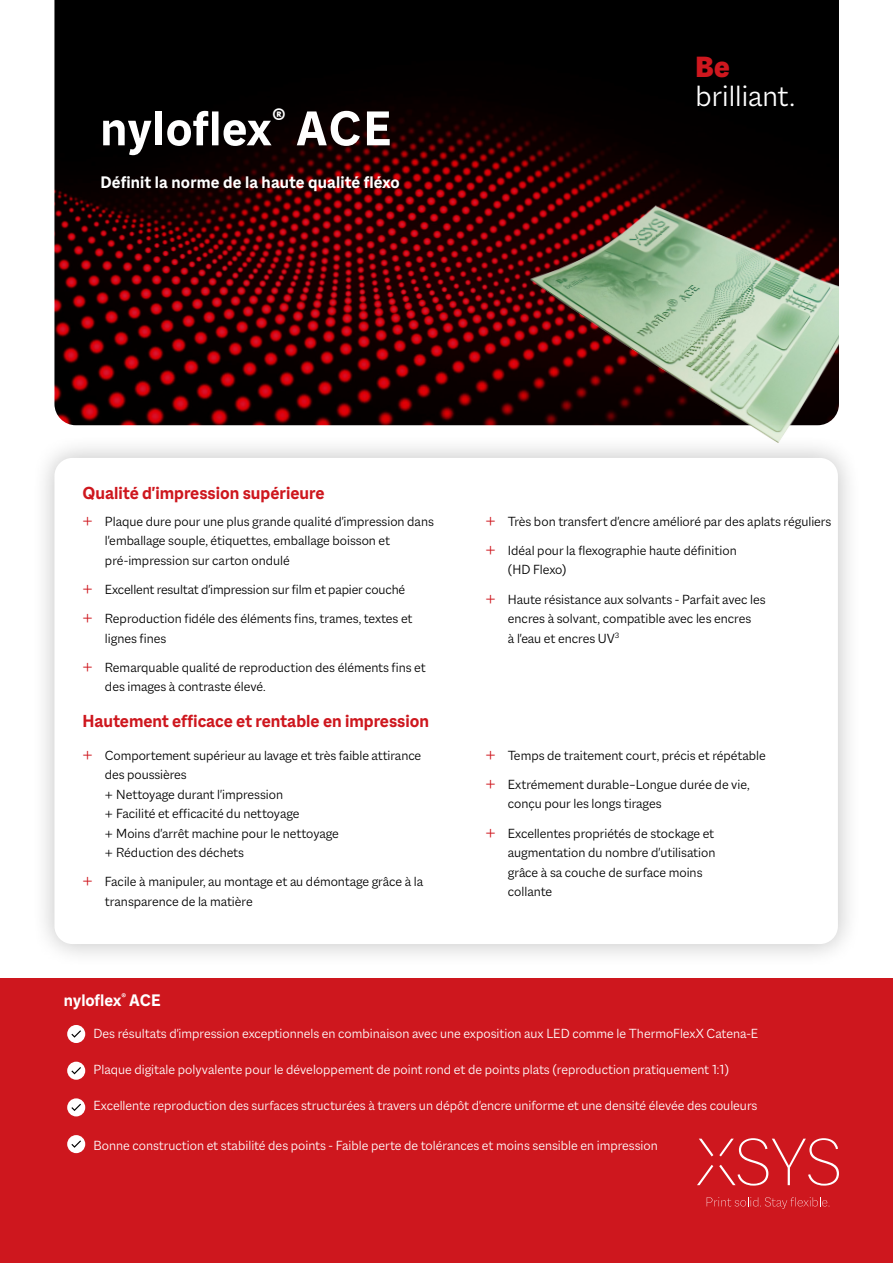
<style>
.page{position:relative;width:893px;height:1263px;background:#fff}
.page>*{position:absolute;margin:0;border:0;box-sizing:border-box;transform-origin:0 0}
.t1{font:700 52.5px "Macklin Sans";letter-spacing:.01em;color:#fff}
.t2{font:300 31.5px "Macklin Sans";color:#fff}
.t3{font:900 31.5px "Macklin Sans";color:#ce171e}
.t4{font:700 18.75px "Macklin Sans";color:#ce171e}
.t5{font:700 18px "Macklin Sans";letter-spacing:.01em;color:#fff}
.t6{font:700 18px "Macklin Sans";letter-spacing:-.015em;color:#fff}
.t7{font:300 14.25px/19.5px "Macklin Sans";color:#000}
.t8{font:300 14.25px "Macklin Sans";color:#fff}
.s1{font-size:18px;color:#ce171e}
</style>
<div class="page">
<div style="left:0;top:979px;width:893px;height:284px;background:#ce171e"></div>
<svg style="left:707px;top:1197px;width:123px;height:12px"></svg>
<svg style="left:699px;top:1139px;width:14px;height:17px"></svg>
<svg style="left:697px;top:1165px;width:16px;height:20px"></svg>
<svg style="left:719px;top:1138px;width:120px;height:47px"></svg>
<img style="left:54px;top:0;width:785px;height:425px">
<div style="left:30px;top:434px;width:832px;height:534px;background:#000;opacity:.25"></div>
<div style="left:54px;top:458px;width:784px;height:486px;background:#fff;border-radius:18px"></div>
<img style="left:454px;top:198px;width:385px;height:284px">
<div style="left:67px;top:1062px;width:18px;height:18px;background:#fff;border-radius:50%"></div>
<svg style="left:71px;top:1067px;width:10px;height:7px"></svg>
<div style="left:67px;top:1025px;width:18px;height:18px;background:#fff;border-radius:50%"></div>
<svg style="left:71px;top:1030px;width:10px;height:8px"></svg>
<div style="left:67px;top:1098px;width:18px;height:18px;background:#fff;border-radius:50%"></div>
<svg style="left:71px;top:1104px;width:10px;height:7px"></svg>
<div style="left:67px;top:1135px;width:18px;height:18px;background:#fff;border-radius:50%"></div>
<svg style="left:71px;top:1140px;width:10px;height:8px"></svg>
<h1 class="t1" style="left:100px;top:98px;width:292px">nyloflex<sup>®</sup> ACE</h1>
<p class="t5" style="left:100px;top:172px;width:301px">Définit la norme de la haute qualité fléxo</p>
<h2 class="t3" style="left:696px;top:49px;width:35px">Be</h2>
<h2 class="t2" style="left:696px;top:78px;width:101px">brilliant.</h2>
<h3 class="t4" style="left:82px;top:482px;width:244px">Qualité d'impression supérieure</h3>
<p class="t7" style="left:105px;top:511px;width:331px;text-indent:-23px"><span class="s1">+</span> Plaque dure pour une plus grande qualité d'impression dans l'emballage souple, étiquettes, emballage boisson et pré-impression sur carton ondulé</p>
<p class="t7" style="left:82px;top:575px;width:331px;line-height:29.2px"><span class="s1">+</span> Excellent resultat d'impression sur film et papier couché <span class="s1">+</span> Reproduction fidéle des éléments fins, trames, textes et</p>
<p class="t7" style="left:82px;top:623px;width:345px;line-height:29.2px;text-indent:23px">lignes fines<br><span class="s1">+</span> Remarquable qualité de reproduction des éléments fins et</p>
<p class="t7" style="left:105px;top:677px;width:162px">des images à contraste élevé.</p>
<h3 class="t4" style="left:82px;top:710px;width:348px">Hautement efficace et rentable en impression</h3>
<p class="t7" style="left:105px;top:745px;width:318px;text-indent:-23px"><span class="s1">+</span> Comportement supérieur au lavage et très faible attirance des poussières<br>+ Nettoyage durant l'impression<br>+ Facilité et efficacité du nettoyage<br>+ Moins d'arrêt machine pour le nettoyage<br>+ Réduction des déchets</p>
<p class="t7" style="left:105px;top:872px;width:320px;text-indent:-23px"><span class="s1">+</span> Facile à manipuler, au montage et au démontage grâce à la transparence de la matière</p>
<p class="t7" style="left:485px;top:506px;width:347px;line-height:29.2px"><span class="s1">+</span> Très bon transfert d'encre amélioré par des aplats réguliers <span class="s1">+</span> Idéal pour la flexographie haute définition</p>
<p class="t7" style="left:485px;top:555px;width:282px;line-height:29.2px;text-indent:23px">(HD Flexo)<br><span class="s1">+</span> Haute résistance aux solvants - Parfait avec les</p>
<p class="t7" style="left:508px;top:609px;width:245px">encres à solvant, compatible avec les encres à l'eau et encres UV<sup>3</sup></p>
<p class="t7" style="left:485px;top:740px;width:282px;line-height:29.2px"><span class="s1">+</span> Temps de traitement court, précis et répétable <span class="s1">+</span> Extrémement durable – Longue durée de vie,</p>
<p class="t7" style="left:485px;top:789px;width:230px;line-height:29.2px;text-indent:23px">conçu pour les longs tirages<br><span class="s1">+</span> Excellentes propriétés de stockage et</p>
<p class="t7" style="left:508px;top:843px;width:209px">augmentation du nombre d'utilisation grâce à sa couche de surface moins collante</p>
<p class="t6" style="left:64px;top:989px;width:98px">nyloflex<sup>®</sup> ACE</p>
<p class="t8" style="left:94px;top:1025px;width:666px">Des résultats d'impression exceptionnels en combinaison avec une exposition aux LED comme le ThermoFlexX Catena-E</p>
<p class="t8" style="left:94px;top:1061px;width:637px">Plaque digitale polyvalente pour le développement de point rond et de points plats (reproduction pratiquement 1:1)</p>
<p class="t8" style="left:94px;top:1097px;width:665px">Excellente reproduction des surfaces structurées à travers un dépôt d'encre uniforme et une densité élevée des couleurs</p>
<p class="t8" style="left:94px;top:1137px;width:566px">Bonne construction et stabilité des points - Faible perte de tolérances et moins sensible en impression</p>
</div>
